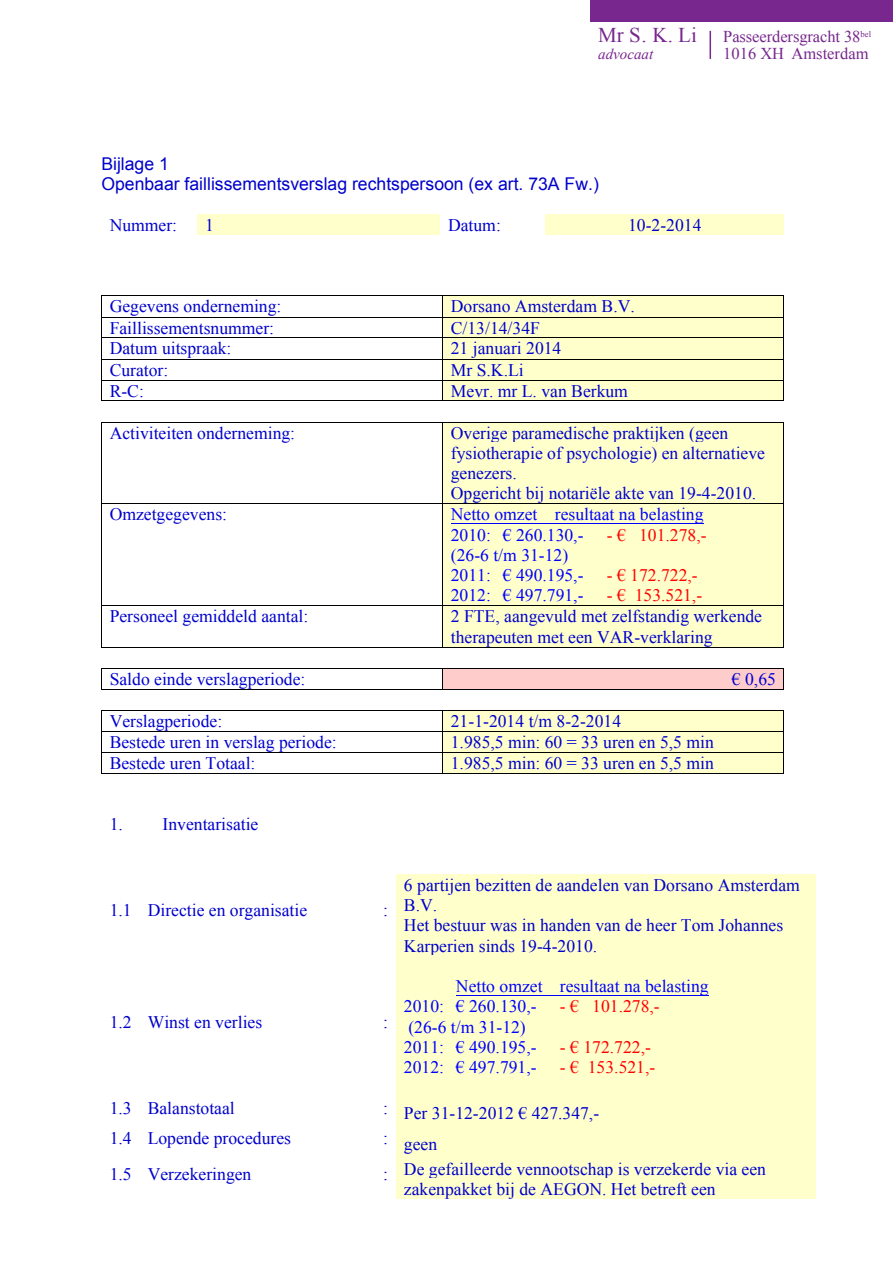
<style>
.page{position:relative;width:893px;height:1263px;background:#fff}
.page>*{position:absolute;margin:0;border:0;box-sizing:border-box;transform-origin:0 0}
.t1{font:21px "Times New Roman";color:#77278d}
.t2{font:17.55px/20.2px "Times New Roman";color:#00c}
.t3{font:17.55px/20.1px "Times New Roman";color:#00f}
.t4{font:17.55px "Times New Roman";color:#f00}
.t5{font:17.55px/20.1px "Arial";color:#00c}
.t6{font:16.5px "Times New Roman";letter-spacing:-.005em;color:#77278d}
.t7{font:italic 15px "Times New Roman";color:#77278d}
</style>
<div class="page">
<hr style="left:709px;top:31px;width:2px;height:28px;background:#77278d">
<div style="left:590px;top:0;width:303px;height:21px;background:#77278d"></div>
<div style="left:197px;top:214px;width:243px;height:21px;background:#ffc"></div>
<div style="left:546px;top:214px;width:238px;height:21px;background:#ffc"></div>
<div style="left:443px;top:296px;width:340px;height:21px;background:#ffc"></div>
<hr style="left:102px;top:296px;width:340px;height:1px;background:#000">
<hr style="left:443px;top:296px;width:340px;height:1px;background:#000">
<div style="left:443px;top:317px;width:340px;height:20px;background:#ffc"></div>
<hr style="left:102px;top:317px;width:340px;height:1px;background:#000">
<hr style="left:443px;top:317px;width:340px;height:1px;background:#000">
<div style="left:443px;top:338px;width:340px;height:21px;background:#ffc"></div>
<hr style="left:102px;top:337px;width:340px;height:1px;background:#000">
<hr style="left:443px;top:337px;width:340px;height:1px;background:#000">
<div style="left:443px;top:359px;width:340px;height:21px;background:#ffc"></div>
<hr style="left:102px;top:359px;width:340px;height:1px;background:#000">
<hr style="left:443px;top:359px;width:340px;height:1px;background:#000">
<div style="left:443px;top:380px;width:340px;height:21px;background:#ffc"></div>
<hr style="left:102px;top:380px;width:340px;height:1px;background:#000">
<hr style="left:443px;top:380px;width:340px;height:1px;background:#000">
<svg style="left:101px;top:296px;width:1px;height:105px"></svg>
<hr style="left:102px;top:401px;width:340px;height:1px;background:#000">
<svg style="left:442px;top:296px;width:1px;height:105px"></svg>
<hr style="left:443px;top:401px;width:340px;height:1px;background:#000">
<svg style="left:783px;top:296px;width:1px;height:105px"></svg>
<div style="left:443px;top:422px;width:340px;height:81px;background:#ffc"></div>
<hr style="left:102px;top:422px;width:340px;height:1px;background:#000">
<hr style="left:443px;top:422px;width:340px;height:1px;background:#000">
<hr style="left:101px;top:422px;width:1px;height:81px;background:#000">
<hr style="left:442px;top:422px;width:1px;height:81px;background:#000">
<hr style="left:783px;top:422px;width:1px;height:81px;background:#000">
<div style="left:443px;top:504px;width:340px;height:101px;background:#ffc"></div>
<hr style="left:451px;top:523px;width:252px;height:1px;background:#00f">
<hr style="left:102px;top:503px;width:340px;height:1px;background:#000">
<hr style="left:443px;top:503px;width:340px;height:1px;background:#000">
<hr style="left:101px;top:504px;width:1px;height:101px;background:#000">
<hr style="left:442px;top:504px;width:1px;height:101px;background:#000">
<hr style="left:783px;top:504px;width:1px;height:101px;background:#000">
<div style="left:443px;top:606px;width:340px;height:41px;background:#ffc"></div>
<hr style="left:102px;top:605px;width:340px;height:1px;background:#000">
<hr style="left:443px;top:605px;width:340px;height:1px;background:#000">
<hr style="left:101px;top:606px;width:1px;height:41px;background:#000">
<hr style="left:102px;top:647px;width:340px;height:1px;background:#000">
<hr style="left:442px;top:606px;width:1px;height:41px;background:#000">
<hr style="left:443px;top:647px;width:340px;height:1px;background:#000">
<hr style="left:783px;top:606px;width:1px;height:41px;background:#000">
<div style="left:443px;top:668px;width:340px;height:21px;background:#fcc"></div>
<hr style="left:102px;top:668px;width:340px;height:1px;background:#000">
<hr style="left:443px;top:668px;width:340px;height:1px;background:#000">
<svg style="left:101px;top:668px;width:1px;height:22px"></svg>
<hr style="left:102px;top:689px;width:340px;height:1px;background:#000">
<svg style="left:442px;top:668px;width:1px;height:22px"></svg>
<hr style="left:443px;top:689px;width:340px;height:1px;background:#000">
<svg style="left:783px;top:668px;width:1px;height:22px"></svg>
<div style="left:443px;top:710px;width:340px;height:21px;background:#ffc"></div>
<hr style="left:102px;top:710px;width:340px;height:1px;background:#000">
<hr style="left:443px;top:710px;width:340px;height:1px;background:#000">
<div style="left:443px;top:731px;width:340px;height:21px;background:#ffc"></div>
<hr style="left:102px;top:731px;width:340px;height:1px;background:#000">
<hr style="left:443px;top:731px;width:340px;height:1px;background:#000">
<div style="left:443px;top:752px;width:340px;height:21px;background:#ffc"></div>
<hr style="left:102px;top:752px;width:340px;height:1px;background:#000">
<hr style="left:443px;top:752px;width:340px;height:1px;background:#000">
<svg style="left:101px;top:710px;width:1px;height:64px"></svg>
<hr style="left:102px;top:773px;width:340px;height:1px;background:#000">
<svg style="left:442px;top:710px;width:1px;height:64px"></svg>
<hr style="left:443px;top:773px;width:340px;height:1px;background:#000">
<svg style="left:783px;top:710px;width:1px;height:64px"></svg>
<div style="left:396px;top:875px;width:419px;height:81px;background:#ffc"></div>
<div style="left:396px;top:956px;width:419px;height:142px;background:#ffc"></div>
<hr style="left:456px;top:995px;width:252px;height:1px;background:#00f">
<div style="left:396px;top:1098px;width:419px;height:30px;background:#ffc"></div>
<div style="left:396px;top:1128px;width:419px;height:30px;background:#ffc"></div>
<div style="left:396px;top:1158px;width:419px;height:41px;background:#ffc"></div>
<p class="t1" style="left:598px;top:21px;width:100px">Mr S. K. Li</p>
<p class="t6" style="left:723px;top:25px;width:149px">Passeerdersgracht 38<sup>bel</sup></p>
<p class="t7" style="left:598px;top:44px;width:56px">advocaat</p>
<p class="t6" style="left:723px;top:42px;width:147px">1016 XH Amsterdam</p>
<p class="t5" style="left:101px;top:154px;width:499px">Bijlage 1<br>Openbaar faillissementsverslag rechtspersoon (ex art. 73A Fw.)</p>
<p class="t2" style="left:110px;top:214px;width:69px">Nummer:</p>
<p class="t2" style="left:205px;top:214px;width:10px">1</p>
<p class="t2" style="left:448px;top:214px;width:54px">Datum:</p>
<p class="t2" style="left:628px;top:214px;width:75px">10-2-2014</p>
<p class="t2" style="left:110px;top:296px;width:173px">Gegevens onderneming:</p>
<p class="t2" style="left:451px;top:296px;width:186px">Dorsano Amsterdam B.V.</p>
<p class="t2" style="left:110px;top:317px;width:166px">Faillissementsnummer:</p>
<p class="t2" style="left:451px;top:317px;width:91px">C/13/14/34F</p>
<p class="t2" style="left:110px;top:338px;width:123px">Datum uitspraak:</p>
<p class="t2" style="left:451px;top:338px;width:112px">21 januari 2014</p>
<p class="t2" style="left:110px;top:359px;width:60px">Curator:</p>
<p class="t2" style="left:451px;top:359px;width:74px">Mr S.K.Li</p>
<p class="t2" style="left:110px;top:380px;width:36px">R-C:</p>
<p class="t2" style="left:451px;top:380px;width:179px">Mevr. mr L. van Berkum</p>
<p class="t2" style="left:110px;top:422px;width:187px">Activiteiten onderneming:</p>
<p class="t2" style="left:451px;top:422px;width:316px">Overige paramedische praktijken (geen fysiotherapie of psychologie) en alternatieve genezers.<br>Opgericht bij notariële akte van 19-4-2010.</p>
<p class="t2" style="left:110px;top:504px;width:119px">Omzetgegevens:</p>
<p class="t3" style="left:451px;top:504px;width:254px">Netto omzet resultaat na belasting<br>2010: € 260.130,-</p>
<p class="t4" style="left:607px;top:523px;width:101px">- € 101.278,-</p>
<p class="t3" style="left:451px;top:545px;width:134px">(26-6 t/m 31-12)<br>2011: € 490.195,-</p>
<p class="t4" style="left:607px;top:563px;width:93px">- € 172.722,-</p>
<p class="t3" style="left:451px;top:585px;width:134px">2012: € 497.791,-</p>
<p class="t4" style="left:607px;top:584px;width:97px">- € 153.521,-</p>
<p class="t2" style="left:110px;top:606px;width:200px">Personeel gemiddeld aantal:</p>
<p class="t2" style="left:451px;top:606px;width:313px">2 FTE, aangevuld met zelfstandig werkende therapeuten met een VAR-verklaring</p>
<p class="t2" style="left:110px;top:668px;width:197px">Saldo einde verslagperiode:</p>
<p class="t2" style="left:732px;top:668px;width:46px">€ 0,65</p>
<p class="t2" style="left:110px;top:710px;width:114px">Verslagperiode:</p>
<p class="t2" style="left:451px;top:710px;width:172px">21-1-2014 t/m 8-2-2014</p>
<p class="t2" style="left:110px;top:731px;width:229px">Bestede uren in verslag periode:</p>
<p class="t2" style="left:451px;top:731px;width:264px">1.985,5 min: 60 = 33 uren en 5,5 min</p>
<p class="t2" style="left:110px;top:752px;width:147px">Bestede uren Totaal:</p>
<p class="t2" style="left:451px;top:752px;width:264px">1.985,5 min: 60 = 33 uren en 5,5 min</p>
<p class="t2" style="left:110px;top:814px;width:150px">1. Inventarisatie</p>
<p class="t2" style="left:110px;top:900px;width:199px">1.1 Directie en organisatie</p>
<p class="t2" style="left:383px;top:900px;width:6px">:</p>
<p class="t2" style="left:110px;top:1012px;width:154px">1.2 Winst en verlies</p>
<p class="t2" style="left:383px;top:1012px;width:6px">:</p>
<p class="t2" style="left:404px;top:874px;width:397px">6 partijen bezitten de aandelen van Dorsano Amsterdam B.V.<br>Het bestuur was in handen van de heer Tom Johannes Karperien sinds 19-4-2010.</p>
<p class="t3" style="left:404px;top:976px;width:306px;text-indent:52px">Netto omzet resultaat na belasting<br>2010: € 260.130,-</p>
<p class="t4" style="left:560px;top:995px;width:101px">- € 101.278,-</p>
<p class="t3" style="left:404px;top:1017px;width:134px">(26-6 t/m 31-12)<br>2011: € 490.195,-</p>
<p class="t4" style="left:560px;top:1035px;width:93px">- € 172.722,-</p>
<p class="t3" style="left:404px;top:1057px;width:134px">2012: € 497.791,-</p>
<p class="t4" style="left:560px;top:1056px;width:97px">- € 153.521,-</p>
<p class="t2" style="left:110px;top:1098px;width:127px">1.3 Balanstotaal</p>
<p class="t2" style="left:383px;top:1103px;width:218px">: Per 31-12-2012 € 427.347,-</p>
<p class="t2" style="left:110px;top:1128px;width:183px">1.4 Lopende procedures</p>
<p class="t2" style="left:383px;top:1133px;width:56px">: geen</p>
<p class="t2" style="left:110px;top:1163px;width:143px">1.5 Verzekeringen</p>
<p class="t2" style="left:404px;top:1158px;width:364px;text-indent:-21px">: De gefailleerde vennootschap is verzekerde via een zakenpakket bij de AEGON. Het betreft een</p>
</div>
